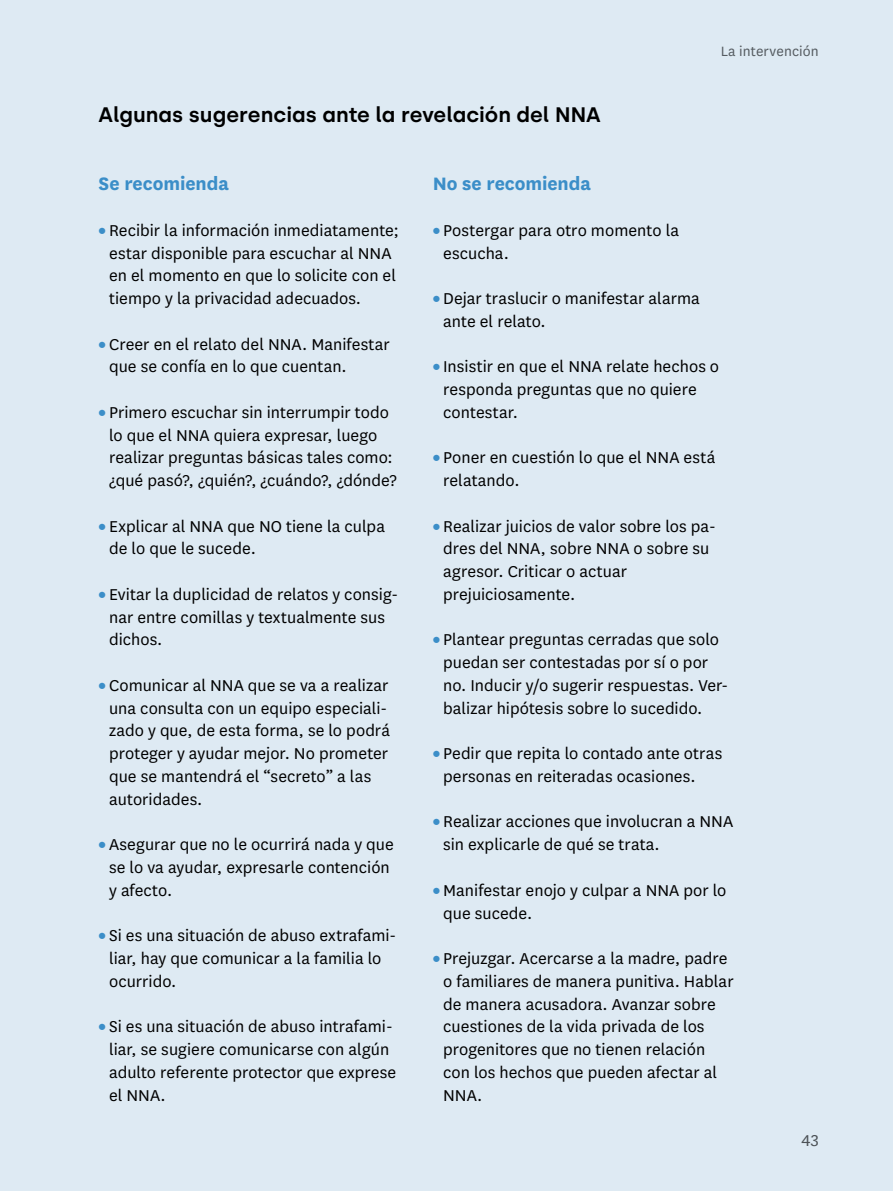
<style>
.page{position:relative;width:893px;height:1191px;background:#deeaf3}
.page>*{position:absolute;margin:0;border:0;box-sizing:border-box;transform-origin:0 0}
.t1{font:600 21px "Silka";color:#000}
.t2{font:700 21px "National";color:#3b8ec8}
.t3{font:18.38px/22.8px "National";color:#000}
.t4{font:18.38px "National";color:#58595b}
.t5{font:15.75px "National";letter-spacing:.01em;color:#636466}
.s1{font-weight:900;color:#3b8ec8}
</style>
<div class="page">
<p class="t1" style="left:99px;top:102px;width:504px">Algunas sugerencias ante la revelación del NNA</p>
<p class="t5" style="left:721px;top:41px;width:100px">La intervención</p>
<p class="t2" style="left:99px;top:169px;width:132px">Se recomienda</p>
<p class="t3" style="left:109px;top:218px;width:291px;text-indent:-10px"><span class="s1">•</span> Recibir la información inmediatamente; estar disponible para escuchar al NNA en el momento en que lo solicite con el tiempo y la privacidad adecuados.</p>
<p class="t3" style="left:109px;top:332px;width:282px;text-indent:-10px"><span class="s1">•</span> Creer en el relato del NNA. Manifestar que se confía en lo que cuentan.</p>
<p class="t3" style="left:99px;top:400px;width:300px;text-align:center"><span class="s1">•</span> Primero escuchar sin interrumpir todo lo que el NNA quiera expresar, luego realizar preguntas básicas tales como: ¿qué pasó?, ¿quién?, ¿cuándo?, ¿dónde?</p>
<p class="t3" style="left:109px;top:514px;width:277px;text-indent:-10px"><span class="s1">•</span> Explicar al NNA que NO tiene la culpa de lo que le sucede.</p>
<p class="t3" style="left:109px;top:582px;width:291px;text-indent:-10px"><span class="s1">•</span> Evitar la duplicidad de relatos y consig&shy;nar entre comillas y textualmente sus dichos.</p>
<p class="t3" style="left:109px;top:673px;width:282px;text-indent:-10px"><span class="s1">•</span> Comunicar al NNA que se va a realizar una consulta con un equipo especiali&shy;zado y que, de esta forma, se lo podrá proteger y ayudar mejor. No prometer que se mantendrá el “secreto” a las autoridades.</p>
<p class="t3" style="left:109px;top:832px;width:286px;text-indent:-10px"><span class="s1">•</span> Asegurar que no le ocurrirá nada y que se lo va ayudar, expresarle contención y afecto.</p>
<p class="t3" style="left:109px;top:923px;width:289px;text-indent:-10px"><span class="s1">•</span> Si es una situación de abuso extrafami&shy;liar, hay que comunicar a la familia lo ocurrido.</p>
<p class="t3" style="left:109px;top:1014px;width:288px;text-indent:-10px"><span class="s1">•</span> Si es una situación de abuso intrafami&shy;liar, se sugiere comunicarse con algún adulto referente protector que exprese el NNA.</p>
<p class="t2" style="left:433px;top:169px;width:160px">No se recomienda</p>
<p class="t3" style="left:443px;top:218px;width:237px;text-indent:-10px"><span class="s1">•</span> Postergar para otro momento la escucha.</p>
<p class="t3" style="left:443px;top:286px;width:258px;text-indent:-10px"><span class="s1">•</span> Dejar traslucir o manifestar alarma ante el relato.</p>
<p class="t3" style="left:443px;top:354px;width:277px;text-indent:-10px"><span class="s1">•</span> Insistir en que el NNA relate hechos o responda preguntas que no quiere contestar.</p>
<p class="t3" style="left:443px;top:445px;width:274px;text-indent:-10px"><span class="s1">•</span> Poner en cuestión lo que el NNA está relatando.</p>
<p class="t3" style="left:443px;top:514px;width:274px;text-indent:-10px"><span class="s1">•</span> Realizar juicios de valor sobre los pa&shy;dres del NNA, sobre NNA o sobre su agresor. Criticar o actuar prejuiciosamente.</p>
<p class="t3" style="left:443px;top:627px;width:287px;text-indent:-10px"><span class="s1">•</span> Plantear preguntas cerradas que solo puedan ser contestadas por sí o por no. Inducir y/o sugerir respuestas. Ver&shy;balizar hipótesis sobre lo sucedido.</p>
<p class="t3" style="left:443px;top:741px;width:281px;text-indent:-10px"><span class="s1">•</span> Pedir que repita lo contado ante otras personas en reiteradas ocasiones.</p>
<p class="t3" style="left:443px;top:809px;width:291px;text-indent:-10px"><span class="s1">•</span> Realizar acciones que involucran a NNA sin explicarle de qué se trata.</p>
<p class="t3" style="left:443px;top:878px;width:285px;text-indent:-10px"><span class="s1">•</span> Manifestar enojo y culpar a NNA por lo que sucede.</p>
<p class="t3" style="left:443px;top:946px;width:292px;text-indent:-10px"><span class="s1">•</span> Prejuzgar. Acercarse a la madre, padre o familiares de manera punitiva. Hablar de manera acusadora. Avanzar sobre cuestiones de la vida privada de los progenitores que no tienen relación con los hechos que pueden afectar al<br>NNA.</p>
<p class="t4" style="left:801px;top:1128px;width:19px">43</p>
</div>
